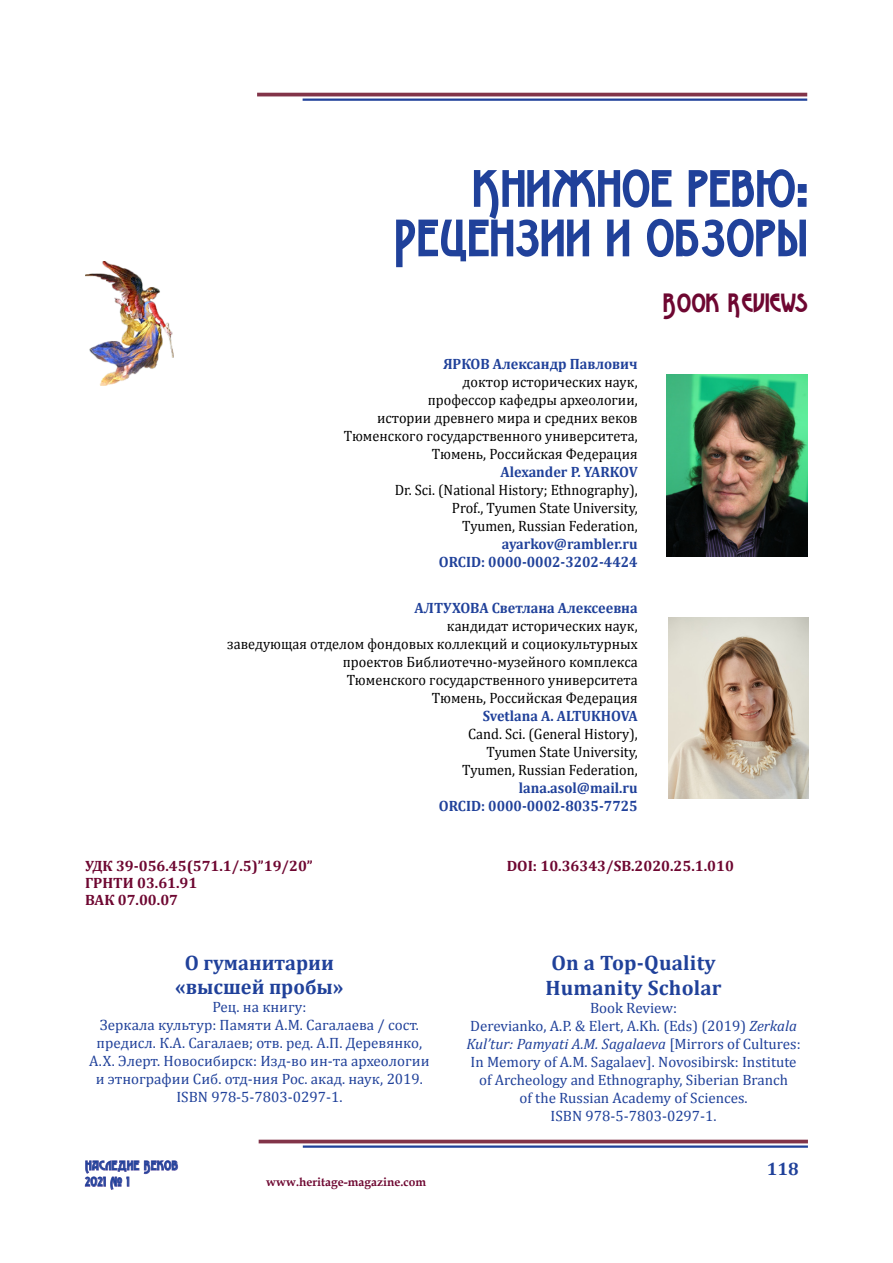
<style>
.page{position:relative;width:893px;height:1263px;background:#fff}
.page>*{position:absolute;margin:0;border:0;box-sizing:border-box;transform-origin:0 0}
.t1{font:54px "Advokat Modern";color:#20419a}
.t2{font:27px "Advokat Modern";color:#6e0731}
.t3{font:700 21px "Cambria";letter-spacing:.01em;color:#20419a}
.t4{font:700 18px "Cambria";color:#20419a}
.t5{font:15px/18px "Cambria";color:#000001;text-align:right;scale:.95 1}
.t6{font:15px/18px "Cambria";color:#20419a;text-align:center}
.t7{font:700 15px "Cambria";color:#20419a;scale:.95 1}
.t8{font:700 15px "Cambria";color:#6e0731}
.t9{font:13.5px/16.2px "Advokat Modern";letter-spacing:.03em;color:#20419a}
.t10{font:700 12px "Book Antiqua";color:#6e0731}
.s1{font-style:italic}
</style>
<div class="page">
<img style="left:85px;top:261px;width:89px;height:124px">
<img style="left:667px;top:375px;width:140px;height:181px">
<img style="left:668px;top:617px;width:141px;height:182px">
<hr style="left:259px;top:1140px;width:549px;height:3px;background:#823449">
<hr style="left:303px;top:1145px;width:505px;height:3px;background:#20419a">
<svg style="left:85px;top:1160px;width:93px;height:30px"></svg>
<hr style="left:257px;top:93px;width:550px;height:3px;background:#823449">
<hr style="left:303px;top:99px;width:504px;height:2px;background:#20419a">
<p class="t1" style="left:471px;top:160px;width:338px">Книжное ревю:</p>
<p class="t1" style="left:394px;top:209px;width:415px">Рецензии и обзоры</p>
<p class="t7" style="left:443px;top:353px;width:206px">ЯРКОВ Александр Павлович</p>
<p class="t5" style="left:463px;top:372px;width:186px">доктор исторических наук,</p>
<p class="t5" style="left:428px;top:390px;width:222px">профессор кафедры археологии,</p>
<p class="t5" style="left:377px;top:408px;width:276px">истории древнего мира и средних веков</p>
<p class="t5" style="left:344px;top:426px;width:311px">Тюменского государственного университета,</p>
<p class="t5" style="left:432px;top:444px;width:218px">Тюмень, Российская Федерация</p>
<p class="t7" style="left:500px;top:461px;width:146px">Alexander P. YARKOV</p>
<p class="t5" style="left:395px;top:480px;width:257px">Dr. Sci. (National History; Ethnography),</p>
<p class="t5" style="left:452px;top:498px;width:197px">Prof., Tyumen State University,</p>
<p class="t5" style="left:462px;top:516px;width:186px">Tyumen, Russian Federation,</p>
<p class="t7" style="left:502px;top:533px;width:144px">ayarkov@rambler.ru</p>
<p class="t7" style="left:439px;top:551px;width:211px">ORCID: 0000-0002-3202-4424</p>
<p class="t7" style="left:415px;top:598px;width:236px">АЛТУХОВА Светлана Алексеевна</p>
<p class="t5" style="left:447px;top:617px;width:202px">кандидат исторических наук,</p>
<p class="t5" style="left:227px;top:635px;width:433px">заведующая отделом фондовых коллекций и социокультурных проектов Библиотечно-музейного комплекса</p>
<p class="t5" style="left:347px;top:671px;width:308px">Тюменского государственного университета</p>
<p class="t5" style="left:432px;top:689px;width:218px">Тюмень, Российская Федерация</p>
<p class="t7" style="left:483px;top:706px;width:164px">Svetlana A. ALTUKHOVA</p>
<p class="t5" style="left:468px;top:725px;width:180px">Cand. Sci. (General History),</p>
<p class="t5" style="left:487px;top:743px;width:161px">Tyumen State University,</p>
<p class="t5" style="left:462px;top:761px;width:186px">Tyumen, Russian Federation,</p>
<p class="t7" style="left:519px;top:778px;width:127px">lana.asol@mail.ru</p>
<p class="t7" style="left:439px;top:796px;width:211px">ORCID: 0000-0002-8035-7725</p>
<p class="t2" style="left:662px;top:289px;width:147px">Book Reviews</p>
<p class="t8" style="left:85px;top:855px;width:229px">УДК 39-056.45(571.1/.5)”19/20”</p>
<p class="t8" style="left:85px;top:872px;width:114px">ГРНТИ 03.61.91</p>
<p class="t8" style="left:85px;top:889px;width:95px">ВАК 07.00.07</p>
<p class="t8" style="left:507px;top:855px;width:229px">DOI: 10.36343/SB.2020.25.1.010</p>
<p class="t3" style="left:185px;top:948px;width:151px">О гуманитарии</p>
<p class="t3" style="left:175px;top:972px;width:170px">«высшей пробы»</p>
<p class="t6" style="left:212px;top:998px;width:95px">Рец. на книгу:</p>
<p class="t6" style="left:89px;top:1016px;width:342px">Зеркала культур: Памяти А.М. Сагалаева / сост. предисл. К.А. Сагалаев; отв. ред. А.П. Деревянко, А.Х. Элерт. Новосибирск: Изд-во ин-та археологии и этнографии Сиб. отд-ния Рос. акад. наук, 2019.<br>ISBN 978-5-7803-0297-1.</p>
<p class="t3" style="left:551px;top:948px;width:166px">On a Top-Quality</p>
<p class="t3" style="left:545px;top:973px;width:178px">Humanity Scholar</p>
<p class="t6" style="left:590px;top:999px;width:89px">Book Review:</p>
<p class="t6" style="left:467px;top:1017px;width:336px">Derevianko, A.P. &amp; Elert, A.Kh. (Eds) (2019) <span class="s1">Zerkala Kul’tur: Pamyati A.M. Sagalaeva</span> [Mirrors of Cultures:<br>In Memory of A.M. Sagalaev]. Novosibirsk: Institute of Archeology and Ethnography, Siberian Branch<br>of the Russian Academy of Sciences.</p>
<p class="t6" style="left:551px;top:1107px;width:168px">ISBN 978-5-7803-0297-1.</p>
<p class="t9" style="left:85px;top:1158px;width:95px">Наследие Веков<br>2021 № 1</p>
<p class="t10" style="left:266px;top:1174px;width:161px">www.heritage-magazine.com</p>
<p class="t4" style="left:767px;top:1156px;width:33px">118</p>
</div>
